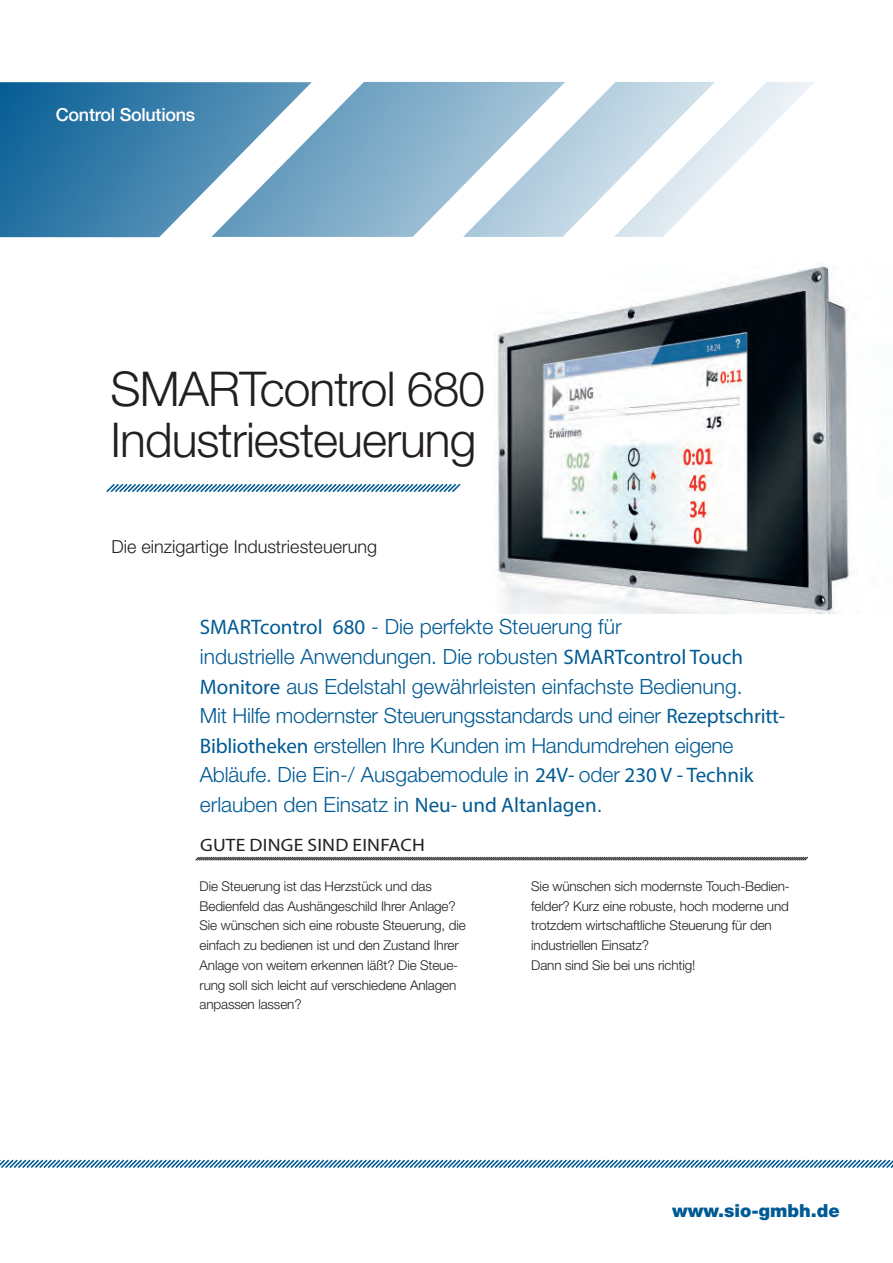
<style>
.page{position:relative;width:893px;height:1263px;background:#fff}
.page>*{position:absolute;margin:0;border:0;box-sizing:border-box;transform-origin:0 0}
.SMART_Titel{font:300 48px/51px "Helvetica Neue LT Std";letter-spacing:-.02em;color:#231f20}
.SMART_Einleitung_14p{font:300 21px/29.5px "Helvetica Neue LT Std";color:#005a93}
.SMART_Untertitel{font:300 18px "Helvetica Neue LT Std";color:#231f20}
.SMART_Absatz_Headlin{font:18px "Myriad Pro";letter-spacing:.01em;color:#231f20;scale:1.09 1}
.t1{font:500 18px "Helvetica Neue LT Std";letter-spacing:-.015em;color:#fff}
.t2{font:900 18px "Helvetica Neue LT Std";color:#005a93}
.SMART_Fließtext{font:300 13.5px/19.6px "Helvetica Neue LT Std";letter-spacing:-.01em;color:#231f20}
.s1{font-family:"Myriad Pro";font-weight:400}
</style>
<div class="page">
<svg style="left:0;top:82px;width:815px;height:155px"></svg>
<svg style="left:195px;top:856px;width:614px;height:5px"></svg>
<svg style="left:106px;top:483px;width:355px;height:10px"></svg>
<svg style="left:0;top:1159px;width:893px;height:9px"></svg>
<img style="left:495px;top:263px;width:354px;height:350px">
<p class="t1" style="left:56px;top:104px;width:141px">Control Solutions</p>
<p class="SMART_Titel" style="left:111px;top:362px;width:376px">SMARTcontrol 680<br>Industriesteuerung</p>
<p class="SMART_Untertitel" style="left:112px;top:535px;width:267px">Die einzigartige Industriesteuerung</p>
<p class="SMART_Einleitung_14p" style="left:200px;top:612px;width:587px"><span class="s1">SMARTcontrol 680</span> - Die perfekte Steuerung für<br>industrielle Anwendungen. Die robusten <span class="s1">SMARTcontrol Touch Monitore</span> aus Edelstahl gewährleisten einfachste Bedienung.<br>Mit Hilfe modernster Steuerungsstandards und einer <span class="s1">Rezeptschritt-Bibliotheken</span> erstellen Ihre Kunden im Handumdrehen eigene Abläufe. Die Ein-/ Ausgabemodule in <span class="s1">24V-</span> oder <span class="s1">230 V - Technik </span>erlauben den Einsatz in <span class="s1">Neu- und Altanlagen</span>.</p>
<p class="SMART_Absatz_Headlin" style="left:200px;top:834px;width:208px">GUTE DINGE SIND EINFACH</p>
<p class="SMART_Fließtext" style="left:200px;top:876px;width:268px">Die Steuerung ist das Herzstück und das Bedienfeld das Aushängeschild Ihrer Anlage?<br>Sie wünschen sich eine robuste Steuerung, die einfach zu bedienen ist und den Zustand Ihrer Anlage von weitem erkennen läßt? Die Steue&shy;rung soll sich leicht auf verschiedene Anlagen anpassen lassen?</p>
<p class="SMART_Fließtext" style="left:531px;top:876px;width:260px">Sie wünschen sich modernste Touch-Bedien&shy;felder? Kurz eine robuste, hoch moderne und trotzdem wirtschaftliche Steuerung für den industriellen Einsatz?<br>Dann sind Sie bei uns richtig!</p>
<p class="t2" style="left:672px;top:1199px;width:169px">www.sio-gmbh.de</p>
</div>
